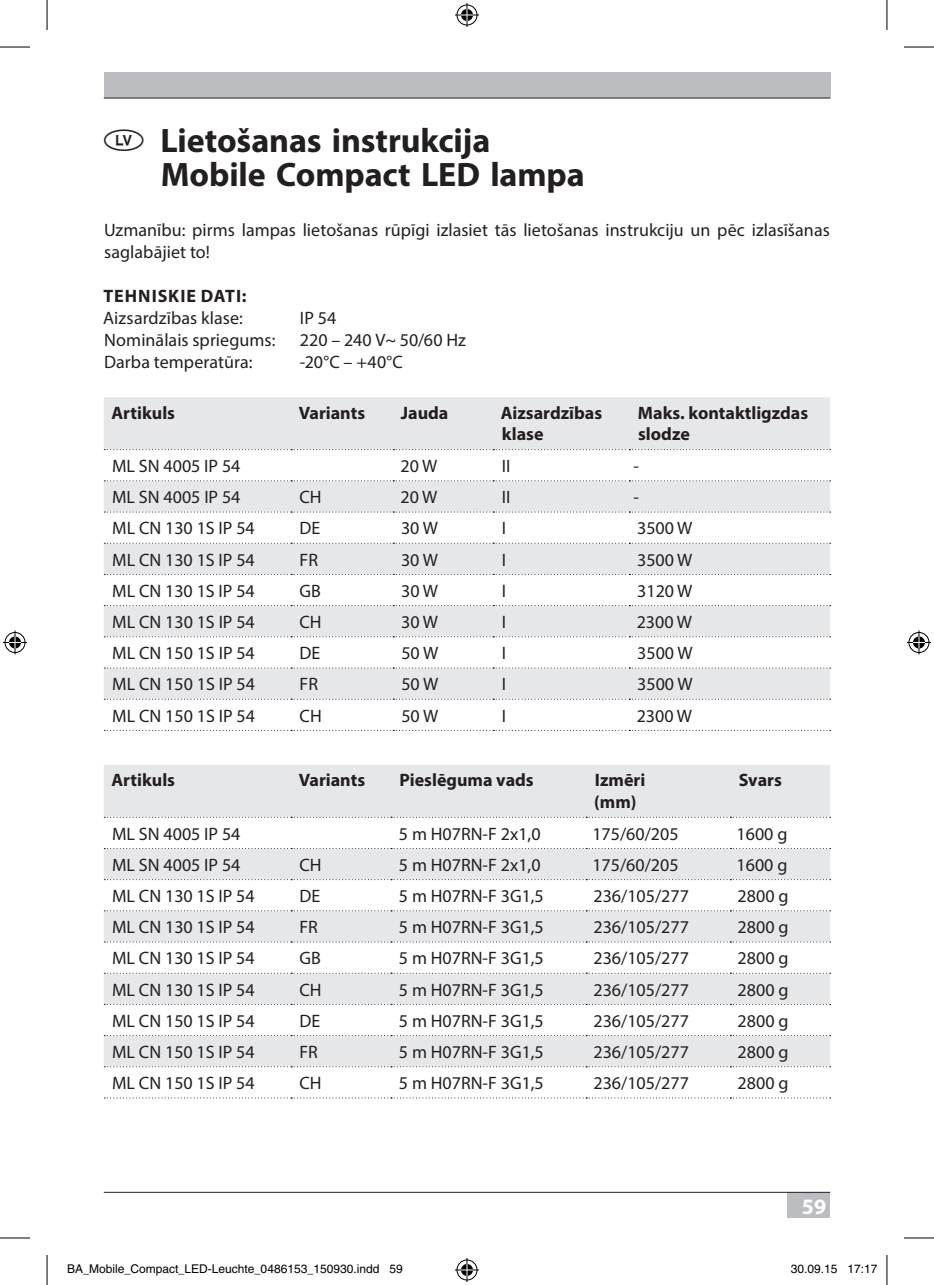
<style>
.page{position:relative;width:934px;height:1285px;background:#fff}
.page>*{position:absolute;margin:0;border:0;box-sizing:border-box;transform-origin:0 0}
.t1{font:700 34px/34px "Myriad Pro";letter-spacing:-.005em;color:#231f20}
.t2{font:700 22px "Myriad Pro";color:#fff}
.t3{font:18px/22px "Myriad Pro";color:#231f20}
.t4{font:700 18px/21.6px "Myriad Pro";color:#231f20}
.t5{font:12px "Helvetica";color:#000}
.s1{font-family:"Brennenstuhl Country Pi";font-weight:400;font-size:25px}
</style>
<div class="page">
<div style="left:104px;top:73px;width:725px;height:25px;background:#bcbdc0"></div>
<div style="left:787px;top:1192px;width:42px;height:25px;background:#bcbdc0"></div>
<hr style="left:104px;top:98px;width:725px;height:1px;background:#231f20">
<hr style="left:104px;top:1192px;width:725px;height:1px;background:#231f20">
<svg style="left:104px;top:397px;width:725px;height:301px;fill:#e6e7e9"></svg>
<svg style="left:104px;top:449px;width:726px;height:1px"></svg>
<svg style="left:104px;top:480px;width:726px;height:1px"></svg>
<svg style="left:104px;top:511px;width:726px;height:1px"></svg>
<svg style="left:104px;top:543px;width:726px;height:1px"></svg>
<svg style="left:104px;top:574px;width:726px;height:1px"></svg>
<svg style="left:104px;top:605px;width:726px;height:1px"></svg>
<svg style="left:104px;top:636px;width:726px;height:1px"></svg>
<svg style="left:104px;top:667px;width:726px;height:1px"></svg>
<svg style="left:104px;top:698px;width:726px;height:1px"></svg>
<svg style="left:104px;top:730px;width:726px;height:1px"></svg>
<svg style="left:104px;top:765px;width:725px;height:301px;fill:#e6e7e9"></svg>
<svg style="left:104px;top:816px;width:726px;height:1px"></svg>
<svg style="left:104px;top:848px;width:726px;height:1px"></svg>
<svg style="left:104px;top:879px;width:726px;height:1px"></svg>
<svg style="left:104px;top:910px;width:726px;height:1px"></svg>
<svg style="left:104px;top:941px;width:726px;height:1px"></svg>
<svg style="left:104px;top:972px;width:726px;height:1px"></svg>
<svg style="left:104px;top:1004px;width:726px;height:1px"></svg>
<svg style="left:104px;top:1035px;width:726px;height:1px"></svg>
<svg style="left:104px;top:1066px;width:726px;height:1px"></svg>
<svg style="left:104px;top:1097px;width:726px;height:1px"></svg>
<hr style="left:0;top:47px;width:30px;height:1px;background:#000">
<hr style="left:903px;top:47px;width:30px;height:1px;background:#000">
<hr style="left:0;top:1237px;width:30px;height:1px;background:#000">
<hr style="left:903px;top:1237px;width:30px;height:1px;background:#000">
<hr style="left:47px;top:0;width:1px;height:30px;background:#000">
<hr style="left:47px;top:1255px;width:1px;height:30px;background:#000">
<hr style="left:886px;top:0;width:1px;height:30px;background:#000">
<hr style="left:886px;top:1255px;width:1px;height:30px;background:#000">
<svg style="left:455px;top:3px;width:24px;height:24px"></svg>
<svg style="left:455px;top:1258px;width:24px;height:24px"></svg>
<svg style="left:3px;top:630px;width:24px;height:24px"></svg>
<svg style="left:907px;top:630px;width:23px;height:24px"></svg>
<h1 class="t1" style="left:161px;top:122px;width:425px;text-indent:-57px"><span class="s1">L</span> Lietošanas instrukcija<br>Mobile Compact LED lampa</h1>
<p class="t3" style="left:104px;top:219px;width:727px">Uzmanību: pirms lampas lietošanas rūpīgi izlasiet tās lietošanas instrukciju un pēc izlasīšanas saglabājiet to!</p>
<p class="t4" style="left:103px;top:285px;width:22px">Tehni</p>
<p class="t4" style="left:158px;top:285px;width:21px">skie</p>
<p class="t4" style="left:201px;top:285px;width:47px">Dati :</p>
<p class="t3" style="left:103px;top:307px;width:141px">Aizsardzības klase:</p>
<p class="t3" style="left:300px;top:307px;width:38px">IP 54</p>
<p class="t3" style="left:104px;top:329px;width:173px">Nominālais spriegums:</p>
<p class="t3" style="left:300px;top:329px;width:167px">220 – 240 V~ 50/60 Hz</p>
<p class="t3" style="left:104px;top:351px;width:150px">Darba temperatūra:</p>
<p class="t3" style="left:300px;top:351px;width:104px">-20°C – +40°C</p>
<p class="t4" style="left:111px;top:401px;width:65px">Artikuls</p>
<p class="t4" style="left:298px;top:401px;width:68px">Variants</p>
<p class="t4" style="left:400px;top:401px;width:49px">Jauda</p>
<p class="t4" style="left:500px;top:401px;width:103px">Aizsardzības klase</p>
<p class="t4" style="left:637px;top:401px;width:172px">Maks. kontaktligzdas slodze</p>
<p class="t3" style="left:112px;top:455px;width:130px">ML SN 4005 IP 54</p>
<p class="t3" style="left:400px;top:455px;width:38px">20 W</p>
<p class="t3" style="left:501px;top:455px;width:10px">II</p>
<p class="t3" style="left:633px;top:455px;width:7px">-</p>
<p class="t3" style="left:112px;top:486px;width:130px">ML SN 4005 IP 54</p>
<p class="t3" style="left:299px;top:486px;width:24px">CH</p>
<p class="t3" style="left:400px;top:486px;width:38px">20 W</p>
<p class="t3" style="left:501px;top:486px;width:10px">II</p>
<p class="t3" style="left:633px;top:486px;width:7px">-</p>
<p class="t3" style="left:112px;top:517px;width:144px">ML CN 130 1S IP 54</p>
<p class="t3" style="left:299px;top:517px;width:22px">DE</p>
<p class="t3" style="left:401px;top:517px;width:38px">30 W</p>
<p class="t3" style="left:501px;top:517px;width:6px">I</p>
<p class="t3" style="left:637px;top:517px;width:57px">3500 W</p>
<p class="t3" style="left:112px;top:548px;width:144px">ML CN 130 1S IP 54</p>
<p class="t3" style="left:299px;top:548px;width:20px">FR</p>
<p class="t3" style="left:401px;top:548px;width:38px">30 W</p>
<p class="t3" style="left:501px;top:548px;width:6px">I</p>
<p class="t3" style="left:637px;top:548px;width:57px">3500 W</p>
<p class="t3" style="left:112px;top:579px;width:144px">ML CN 130 1S IP 54</p>
<p class="t3" style="left:299px;top:579px;width:23px">GB</p>
<p class="t3" style="left:401px;top:579px;width:38px">30 W</p>
<p class="t3" style="left:501px;top:579px;width:6px">I</p>
<p class="t3" style="left:637px;top:579px;width:57px">3120 W</p>
<p class="t3" style="left:112px;top:610px;width:144px">ML CN 130 1S IP 54</p>
<p class="t3" style="left:299px;top:610px;width:24px">CH</p>
<p class="t3" style="left:401px;top:610px;width:38px">30 W</p>
<p class="t3" style="left:501px;top:610px;width:6px">I</p>
<p class="t3" style="left:636px;top:610px;width:57px">2300 W</p>
<p class="t3" style="left:112px;top:642px;width:144px">ML CN 150 1S IP 54</p>
<p class="t3" style="left:299px;top:642px;width:22px">DE</p>
<p class="t3" style="left:401px;top:642px;width:38px">50 W</p>
<p class="t3" style="left:501px;top:642px;width:6px">I</p>
<p class="t3" style="left:637px;top:642px;width:57px">3500 W</p>
<p class="t3" style="left:112px;top:673px;width:144px">ML CN 150 1S IP 54</p>
<p class="t3" style="left:299px;top:673px;width:20px">FR</p>
<p class="t3" style="left:401px;top:673px;width:38px">50 W</p>
<p class="t3" style="left:501px;top:673px;width:6px">I</p>
<p class="t3" style="left:637px;top:673px;width:57px">3500 W</p>
<p class="t3" style="left:112px;top:704px;width:144px">ML CN 150 1S IP 54</p>
<p class="t3" style="left:299px;top:704px;width:24px">CH</p>
<p class="t3" style="left:401px;top:704px;width:38px">50 W</p>
<p class="t3" style="left:501px;top:704px;width:6px">I</p>
<p class="t3" style="left:636px;top:704px;width:57px">2300 W</p>
<p class="t4" style="left:111px;top:769px;width:65px">Artikuls</p>
<p class="t4" style="left:298px;top:769px;width:68px">Variants</p>
<p class="t4" style="left:399px;top:769px;width:136px">Pieslēguma vads</p>
<p class="t4" style="left:594px;top:769px;width:53px">Izmēri (mm)</p>
<p class="t4" style="left:738px;top:769px;width:45px">Svars</p>
<p class="t3" style="left:112px;top:822px;width:130px">ML SN 4005 IP 54</p>
<p class="t3" style="left:399px;top:822px;width:143px">5 m H07RN-F 2x1,0</p>
<p class="t3" style="left:592px;top:822px;width:88px">175/60/205</p>
<p class="t3" style="left:736px;top:822px;width:52px">1600 g</p>
<p class="t3" style="left:112px;top:853px;width:130px">ML SN 4005 IP 54</p>
<p class="t3" style="left:299px;top:853px;width:24px">CH</p>
<p class="t3" style="left:399px;top:853px;width:143px">5 m H07RN-F 2x1,0</p>
<p class="t3" style="left:592px;top:853px;width:88px">175/60/205</p>
<p class="t3" style="left:736px;top:853px;width:52px">1600 g</p>
<p class="t3" style="left:112px;top:884px;width:144px">ML CN 130 1S IP 54</p>
<p class="t3" style="left:299px;top:884px;width:22px">DE</p>
<p class="t3" style="left:399px;top:884px;width:146px">5 m H07RN-F 3G1,5</p>
<p class="t3" style="left:593px;top:884px;width:97px">236/105/277</p>
<p class="t3" style="left:737px;top:884px;width:52px">2800 g</p>
<p class="t3" style="left:112px;top:916px;width:144px">ML CN 130 1S IP 54</p>
<p class="t3" style="left:299px;top:916px;width:20px">FR</p>
<p class="t3" style="left:399px;top:916px;width:146px">5 m H07RN-F 3G1,5</p>
<p class="t3" style="left:593px;top:916px;width:97px">236/105/277</p>
<p class="t3" style="left:737px;top:916px;width:52px">2800 g</p>
<p class="t3" style="left:112px;top:947px;width:144px">ML CN 130 1S IP 54</p>
<p class="t3" style="left:299px;top:947px;width:23px">GB</p>
<p class="t3" style="left:399px;top:947px;width:146px">5 m H07RN-F 3G1,5</p>
<p class="t3" style="left:593px;top:947px;width:97px">236/105/277</p>
<p class="t3" style="left:737px;top:947px;width:52px">2800 g</p>
<p class="t3" style="left:112px;top:978px;width:144px">ML CN 130 1S IP 54</p>
<p class="t3" style="left:299px;top:978px;width:24px">CH</p>
<p class="t3" style="left:399px;top:978px;width:146px">5 m H07RN-F 3G1,5</p>
<p class="t3" style="left:593px;top:978px;width:97px">236/105/277</p>
<p class="t3" style="left:737px;top:978px;width:52px">2800 g</p>
<p class="t3" style="left:112px;top:1009px;width:144px">ML CN 150 1S IP 54</p>
<p class="t3" style="left:299px;top:1009px;width:22px">DE</p>
<p class="t3" style="left:399px;top:1009px;width:146px">5 m H07RN-F 3G1,5</p>
<p class="t3" style="left:593px;top:1009px;width:97px">236/105/277</p>
<p class="t3" style="left:737px;top:1009px;width:52px">2800 g</p>
<p class="t3" style="left:112px;top:1040px;width:144px">ML CN 150 1S IP 54</p>
<p class="t3" style="left:299px;top:1040px;width:20px">FR</p>
<p class="t3" style="left:399px;top:1040px;width:146px">5 m H07RN-F 3G1,5</p>
<p class="t3" style="left:593px;top:1040px;width:97px">236/105/277</p>
<p class="t3" style="left:737px;top:1040px;width:52px">2800 g</p>
<p class="t3" style="left:112px;top:1071px;width:144px">ML CN 150 1S IP 54</p>
<p class="t3" style="left:299px;top:1071px;width:24px">CH</p>
<p class="t3" style="left:399px;top:1071px;width:146px">5 m H07RN-F 3G1,5</p>
<p class="t3" style="left:593px;top:1071px;width:97px">236/105/277</p>
<p class="t3" style="left:737px;top:1071px;width:52px">2800 g</p>
<p class="t2" style="left:801px;top:1192px;width:26px">59</p>
<p class="t5" style="left:67px;top:1261px;width:337px">BA_Mobile_Compact_LED-Leuchte_0486153_150930.indd 59</p>
<p class="t5" style="left:790px;top:1261px;width:88px">30.09.15 17:17</p>
</div>
